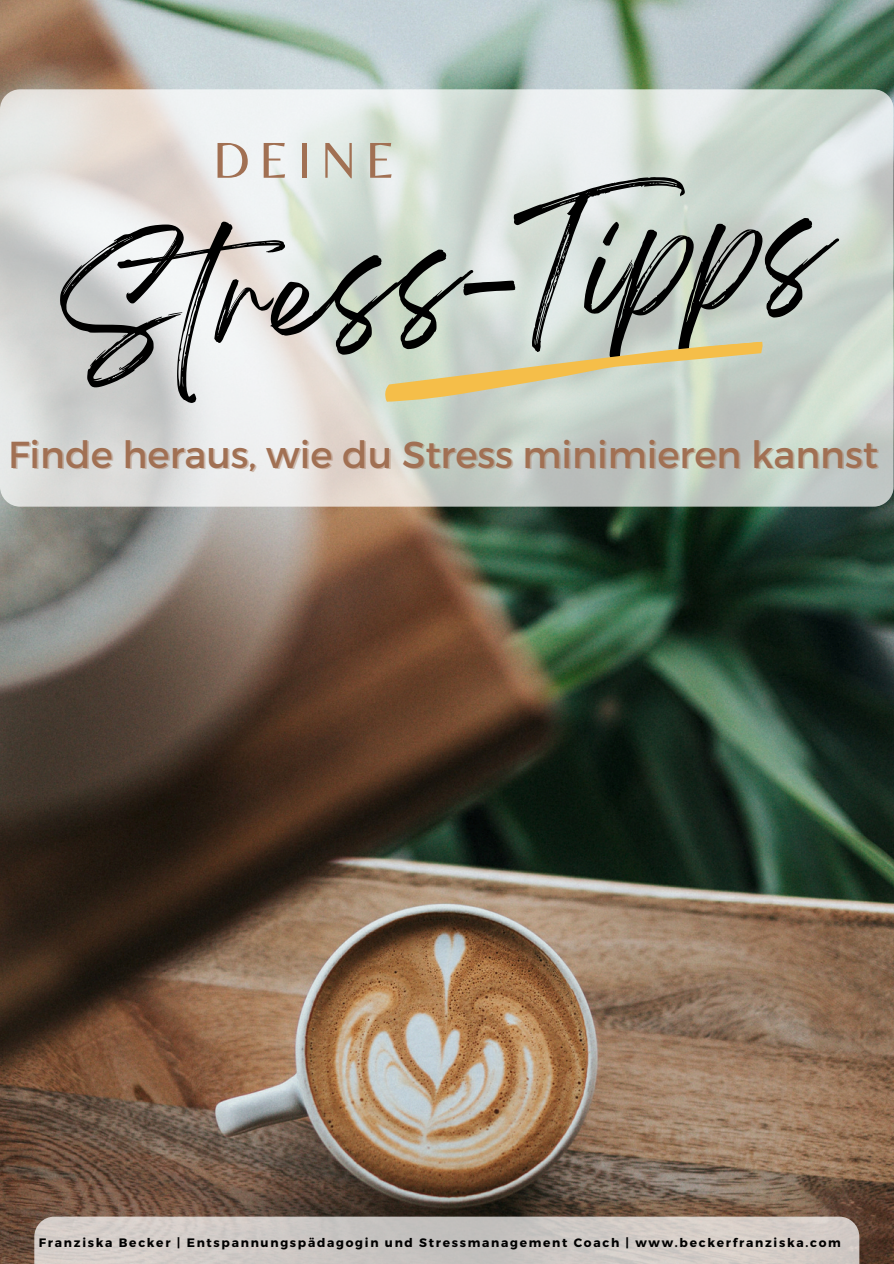
<style>
.page{position:relative;width:894px;height:1264px;background:#fff}
.page>*{position:absolute;margin:0;border:0;box-sizing:border-box;transform-origin:0 0}
.t1{font:120px "Breathing";color:#000}
.t2{font:52.5px "Belleza";letter-spacing:.17em;color:#a17053}
.t3{font:37.5px "Montserrat";color:#a17053}
.t4{font:700 12.15px "Montserrat";letter-spacing:.14em;color:#000}
</style>
<div class="page">
<img style="left:0;top:0;width:893px;height:1263px">
<svg style="left:0;top:89px;width:893px;height:417px;background:#d6dcd7"></svg>
<svg style="left:383px;top:341px;width:381px;height:63px;background:#d2d0ae"></svg>
<svg style="left:34px;top:1216px;width:825px;height:47px;background:#ccc6c2"></svg>
<h3 class="t2" style="left:213px;top:129px;width:183px">DEINE</h3>
<h2 class="t1" style="left:58px;top:277px;width:772px;rotate:-5deg">Stress-Tipps</h2>
<h1 class="t3" style="left:8px;top:430px;width:871px">Finde heraus, wie du Stress minimieren kannst</h1>
<p class="t4" style="left:39px;top:1234px;width:803px">Franziska Becker | Entspannungspädagogin und Stressmanagement Coach | www.beckerfranziska.com</p>
</div>
